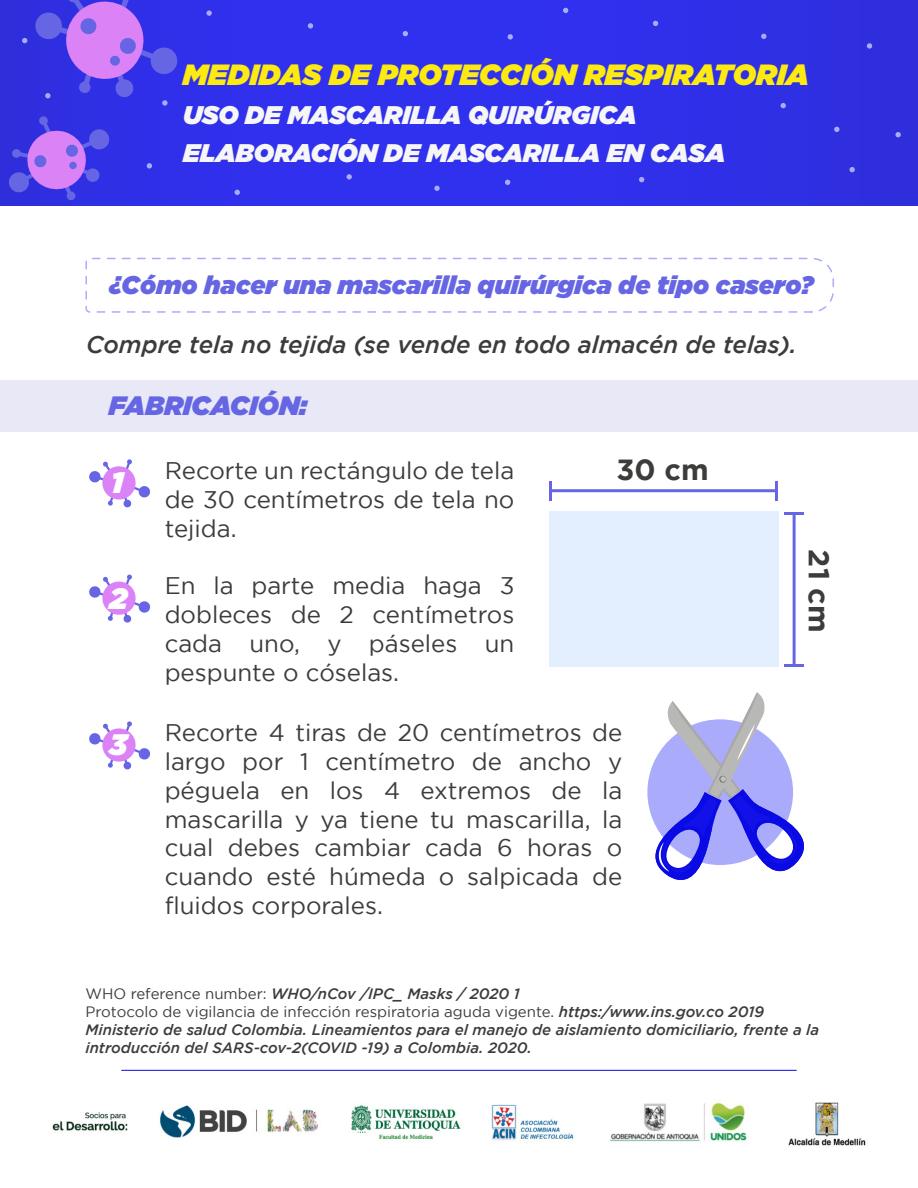
<style>
.page{position:relative;width:918px;height:1188px;background:#fff}
.page>*{position:absolute;margin:0;border:0;box-sizing:border-box;transform-origin:0 0}
.t1{font:italic 900 29.55px "Gotham";color:#fff}
.t2{font:italic 900 29.25px "Gotham";color:#fcea10}
.t3{font:700 29.1px "Gotham";color:#3c3c3b}
.t4{font:italic 900 26.55px "Gotham";color:#6666e5}
.t5{font:italic 900 25.5px "Gotham";color:#f6f6f6}
.t6{font:italic 900 25.5px "Gotham";color:#6666e5}
.t7{font:24px/28.8px "Gotham";color:#3c3c3b;text-align:justify}
.t8{font:italic 500 24px "Gotham";color:#3c3c3b}
.t9{font:italic 500 15px/18px "Gotham";color:#3c3c3b}
.s1{font-weight:400;font-style:normal}
</style>
<div class="page">
<div style="left:0;top:381px;width:918px;height:51px;background:#e8e8f7"></div>
<hr style="left:121px;top:1070px;width:676px;height:1px;background:#0a0ae5">
<svg style="left:85px;top:257px;width:749px;height:56px"></svg>
<svg style="left:647px;top:692px;width:157px;height:188px"></svg>
<div style="left:549px;top:512px;width:229px;height:155px;background:#e3eeff"></div>
<hr style="left:550px;top:489px;width:227px;height:3px;background:#6666e5">
<hr style="left:549px;top:481px;width:3px;height:19px;background:#6666e5">
<hr style="left:775px;top:481px;width:3px;height:19px;background:#6666e5">
<hr style="left:793px;top:513px;width:3px;height:152px;background:#6666e5">
<hr style="left:784px;top:512px;width:20px;height:3px;background:#6666e5">
<hr style="left:784px;top:664px;width:20px;height:3px;background:#6666e5">
<svg style="left:89px;top:459px;width:61px;height:49px"></svg>
<svg style="left:89px;top:574px;width:61px;height:49px"></svg>
<svg style="left:89px;top:721px;width:61px;height:49px"></svg>
<img style="left:52px;top:1102px;width:814px;height:44px">
<div style="left:0;top:0;width:918px;height:206px;background:linear-gradient(to right,#3030eb,#2f2fe7)"></div>
<svg style="left:147px;top:163px;width:5px;height:6px"></svg>
<svg style="left:235px;top:190px;width:5px;height:5px"></svg>
<svg style="left:505px;top:180px;width:5px;height:5px"></svg>
<svg style="left:434px;top:186px;width:6px;height:5px"></svg>
<svg style="left:563px;top:8px;width:5px;height:5px"></svg>
<svg style="left:403px;top:31px;width:5px;height:5px"></svg>
<svg style="left:308px;top:23px;width:5px;height:6px"></svg>
<svg style="left:206px;top:10px;width:6px;height:6px"></svg>
<svg style="left:22px;top:38px;width:5px;height:5px"></svg>
<svg style="left:347px;top:174px;width:5px;height:6px"></svg>
<svg style="left:508px;top:34px;width:5px;height:6px"></svg>
<svg style="left:639px;top:177px;width:5px;height:5px"></svg>
<svg style="left:653px;top:21px;width:5px;height:5px"></svg>
<svg style="left:761px;top:34px;width:5px;height:5px"></svg>
<svg style="left:895px;top:132px;width:6px;height:5px"></svg>
<svg style="left:867px;top:43px;width:5px;height:6px"></svg>
<svg style="left:781px;top:103px;width:5px;height:5px"></svg>
<svg style="left:834px;top:127px;width:6px;height:5px"></svg>
<svg style="left:849px;top:167px;width:6px;height:5px"></svg>
<svg style="left:8px;top:116px;width:102px;height:85px;background:#674ee7"></svg>
<svg style="left:33px;top:0;width:146px;height:106px;background:#664de9"></svg>
<p class="t2" style="left:183px;top:57px;width:628px">MEDIDAS DE PROTECCIÓN RESPIRATORIA</p>
<p class="t5" style="left:183px;top:100px;width:455px">USO DE MASCARILLA QUIRÚRGICA</p>
<p class="t5" style="left:183px;top:138px;width:544px">ELABORACIÓN DE MASCARILLA EN CASA</p>
<p class="t6" style="left:109px;top:270px;width:707px">¿Cómo hacer una mascarilla quirúrgica de tipo casero?</p>
<p class="t8" style="left:86px;top:330px;width:712px">Compre tela no tejida (se vende en todo almacén de telas).</p>
<p class="t4" style="left:109px;top:390px;width:200px">FABRICACIÓN:</p>
<p class="t1" style="left:111px;top:466px;width:14px">1</p>
<p class="t1" style="left:109px;top:581px;width:20px">2</p>
<p class="t7" style="left:165px;top:456px;width:351px">Recorte un rectángulo de tela de 30 centímetros de tela no tejida.</p>
<p class="t7" style="left:165px;top:571px;width:351px">En la parte media haga 3 dobleces de 2 centímetros cada uno, y páseles un pespunte o cóselas.</p>
<p class="t3" style="left:616px;top:453px;width:94px">30 cm</p>
<p class="t1" style="left:109px;top:728px;width:20px">3</p>
<p class="t7" style="left:165px;top:718px;width:459px">Recorte 4 tiras de 20 centímetros de largo por 1 centímetro de ancho y péguela en los 4 extremos de la mascarilla y ya tiene tu mascarilla, la cual debes cambiar cada 6 horas o cuando esté húmeda o salpicada de fluidos corporales.</p>
<p class="t3" style="left:836px;top:549px;width:85px;rotate:90deg">21 cm</p>
<p class="t9" style="left:85px;top:985px;width:735px"><span class="s1">WHO reference number:</span> WHO/nCov /IPC_ Masks / 2020 1<br><span class="s1">Protocolo de vigilancia de infección respiratoria aguda vigente.</span> https:/www.ins.gov.co 2019<br>Ministerio de salud Colombia. Lineamientos para el manejo de aislamiento domiciliario, frente a la introducción del SARS-cov-2(COVID -19) a Colombia. 2020.</p>
</div>
